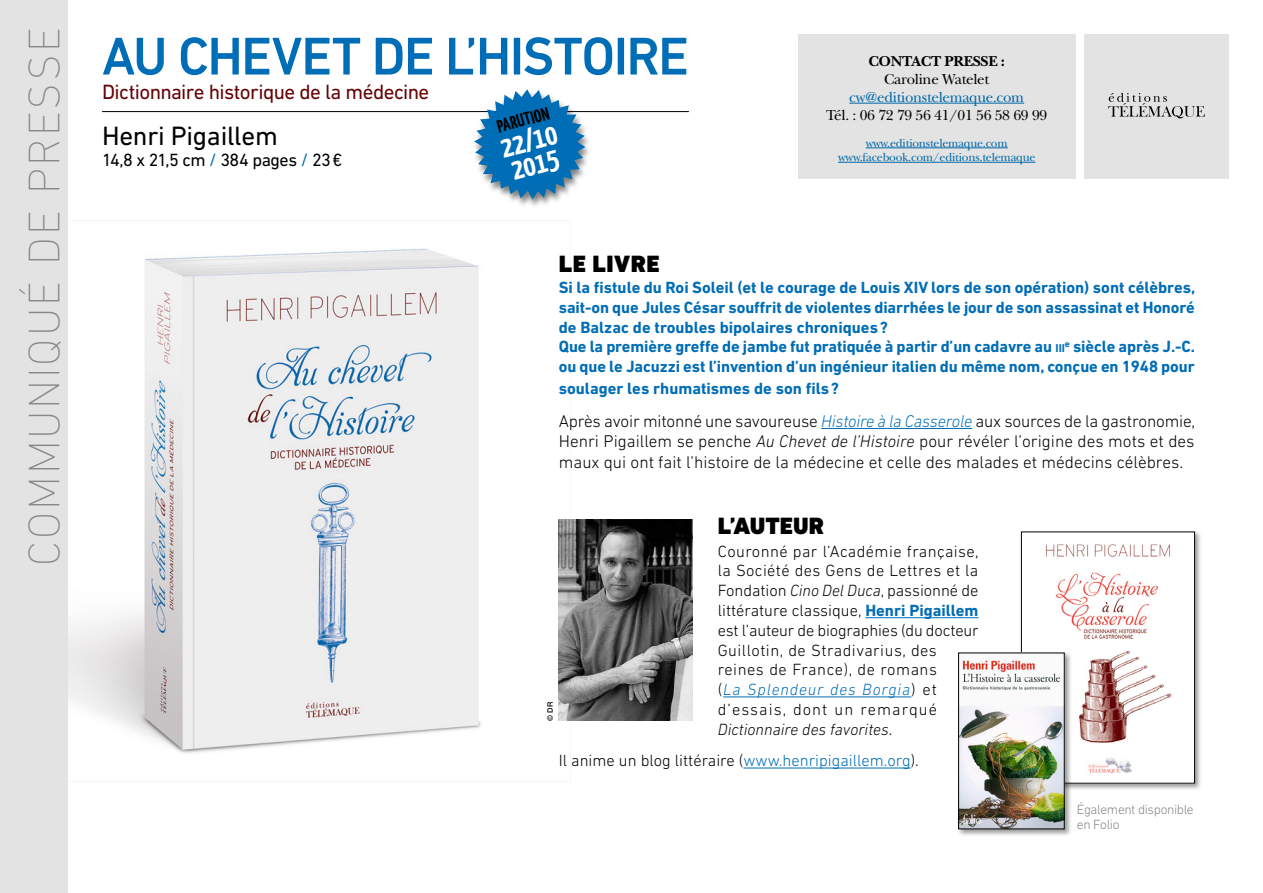
<style>
.page{position:relative;width:1263px;height:893px;background:#fff}
.page>*{position:absolute;margin:0;border:0;box-sizing:border-box;transform-origin:0 0}
.t1{font:500 54px "DIN Next LT Pro";letter-spacing:-.03em;color:#006db7}
.t2{font:200 45px "DIN Next LT Pro";letter-spacing:.04em;color:#868786}
.t3{font:700 30px/24px "Yanone Kaffeesatz";color:#fff}
.t4{font:27px "DIN Next LT Pro";letter-spacing:-.01em;color:#000}
.t5{font:900 24px "DIN Next LT Pro";letter-spacing:.015em;color:#000}
.t6{font:21px "DIN Next LT Pro";letter-spacing:-.03em;color:#640306}
.t7{font:18px "DIN Next LT Pro";letter-spacing:-.025em;color:#000}
.t8{font:700 18px "Yanone Kaffeesatz";color:#000}
.t9{font:300 17.25px/20.7px "DIN Next LT Pro";color:#000;text-align:justify}
.t10{font:700 16.5px/19.8px "DIN Next LT Pro";letter-spacing:-.005em;color:#006db7}
.t11{font:300 16.5px/19.8px "DIN Next LT Pro";letter-spacing:.005em;color:#000}
.t12{font:15px "New Baskerville Std";letter-spacing:-.02em;color:#000}
.t13{font:15px "New Baskerville Std";letter-spacing:-.02em;color:#0068a8}
.t14{font:700 15px "New Baskerville Std";letter-spacing:-.02em;color:#000}
.t15{font:300 13.5px/15px "DIN Next LT Pro";letter-spacing:-.025em;color:#868786}
.t16{font:12px/14.4px "New Baskerville Std";letter-spacing:-.02em;color:#0068a8;text-align:center}
.t17{font:500 7.5px "Helvetica Neue LT Std";color:#000}
.s1{color:#006db7}
.s2{font-size:11.55px}
.s3{font-style:italic;color:#006db7}
.s4{font-style:italic}
.s5{font-weight:700;color:#006db7}
</style>
<div class="page">
<img style="left:68px;top:220px;width:503px;height:562px">
<hr style="left:821px;top:428px;width:151px;height:1px;background:#006db7">
<hr style="left:865px;top:617px;width:113px;height:1px;background:#006db7">
<hr style="left:723px;top:696px;width:188px;height:1px;background:#006db7">
<hr style="left:743px;top:768px;width:168px;height:1px;background:#006db7">
<hr style="left:102px;top:111px;width:587px;height:1px;background:#000">
<div style="left:471px;top:89px;width:121px;height:120px;background:#000;opacity:.5"></div>
<svg style="left:474px;top:89px;width:111px;height:110px"></svg>
<div style="left:1019px;top:530px;width:183px;height:261px;background:#000;opacity:.4"></div>
<img style="left:1023px;top:533px;width:170px;height:248px">
<div style="left:1021px;top:531px;width:174px;height:252px;border:1px solid #000"></div>
<img style="left:559px;top:519px;width:133px;height:202px">
<div style="left:957px;top:651px;width:115px;height:186px;background:#000;opacity:.4"></div>
<img style="left:960px;top:655px;width:102px;height:172px">
<div style="left:958px;top:653px;width:106px;height:176px;border:1px solid #000"></div>
<div style="left:0;top:0;width:68px;height:893px;background:#e3e3e3"></div>
<div style="left:1084px;top:34px;width:145px;height:145px;background:#e3e3e3"></div>
<svg style="left:1108px;top:93px;width:97px;height:25px"></svg>
<div style="left:798px;top:34px;width:277px;height:145px;background:#e3e3e3"></div>
<hr style="left:849px;top:103px;width:175px;height:1px;background:#0068a8">
<hr style="left:866px;top:148px;width:142px;height:1px;background:#0068a8">
<hr style="left:838px;top:162px;width:197px;height:1px;background:#0068a8">
<h2 class="t2" style="left:18px;top:566px;width:540px;rotate:-90deg">COMMUNIQUÉ DE PRESSE</h2>
<h1 class="t1" style="left:102px;top:25px;width:588px">AU CHEVET DE L’HISTOIRE</h1>
<p class="t6" style="left:102px;top:79px;width:329px">Dictionnaire historique de la médecine</p>
<p class="t8" style="left:495px;top:116px;width:55px;rotate:-15deg">PARUTION</p>
<h3 class="t3" style="left:498px;top:136px;width:59px;rotate:-15deg">22/10<br>2015</h3>
<h3 class="t4" style="left:102px;top:120px;width:177px">Henri Pigaillem</h3>
<p class="t7" style="left:102px;top:150px;width:242px">14,8 x 21,5 cm <span class="s1">/</span> 384 pages <span class="s1">/</span> 23€</p>
<p class="t14" style="left:868px;top:52px;width:138px">CONTACT PRESSE :</p>
<p class="t12" style="left:884px;top:70px;width:107px">Caroline Watelet</p>
<p class="t13" style="left:849px;top:88px;width:176px">cw@editionstelemaque.com</p>
<p class="t12" style="left:826px;top:106px;width:223px">Tél. : 06 72 79 56 41/01 56 58 69 99</p>
<p class="t16" style="left:838px;top:136px;width:199px">www.editionstelemaque.com www.facebook.com/editions.telemaque</p>
<h3 class="t5" style="left:559px;top:249px;width:102px">LE LIVRE</h3>
<p class="t10" style="left:559px;top:277px;width:638px">Si la fistule du Roi Soleil (et le courage de Louis XIV lors de son opération) sont célèbres, sait-on que Jules César souffrit de violentes diarrhées le jour de son assassinat et Honoré de Balzac de troubles bipolaires chroniques?<br>Que la première greffe de jambe fut pratiquée à partir d’un cadavre au <span class="s2">iii</span><sup>e</sup> siècle après J.-C. ou que le Jacuzzi est l’invention d’un ingénieur italien du même nom, conçue en 1948 pour</p>
<p class="t10" style="left:559px;top:378px;width:282px">soulager les rhumatismes de son fils?</p>
<p class="t9" style="left:559px;top:410px;width:638px">Après avoir mitonné une savoureuse <span class="s3">Histoire à la Casserole</span> aux sources de la gastronomie, Henri Pigaillem se penche <span class="s4">Au Chevet de l’Histoire</span> pour révéler l’origine des mots et des maux qui ont fait l’histoire de la médecine et celle des malades et médecins célèbres.</p>
<h3 class="t5" style="left:718px;top:512px;width:108px">L’AUTEUR</h3>
<p class="t11" style="left:718px;top:541px;width:263px">Couronné par l’Académie française, la Société des Gens de Lettres et la Fondation <span class="s4">Cino Del Duca</span>, passionné de littérature classique, <span class="s5">Henri Pigaillem </span>est l’auteur de biographies (du docteur Guillotin, de Stradivarius, des reines de France), de romans<br>(<span class="s3">La Splendeur des Borgia</span>) et d’essais, dont un remarqué <span class="s4">Dictionnaire des favorites</span>.</p>
<p class="t11" style="left:559px;top:751px;width:361px">Il anime un blog littéraire (<span class="s1">www.henripigaillem.org</span>).</p>
<p class="t17" style="left:546px;top:721px;width:20px;rotate:-90deg">© DR</p>
<p class="t15" style="left:1077px;top:802px;width:118px">Également disponible en Folio</p>
</div>
